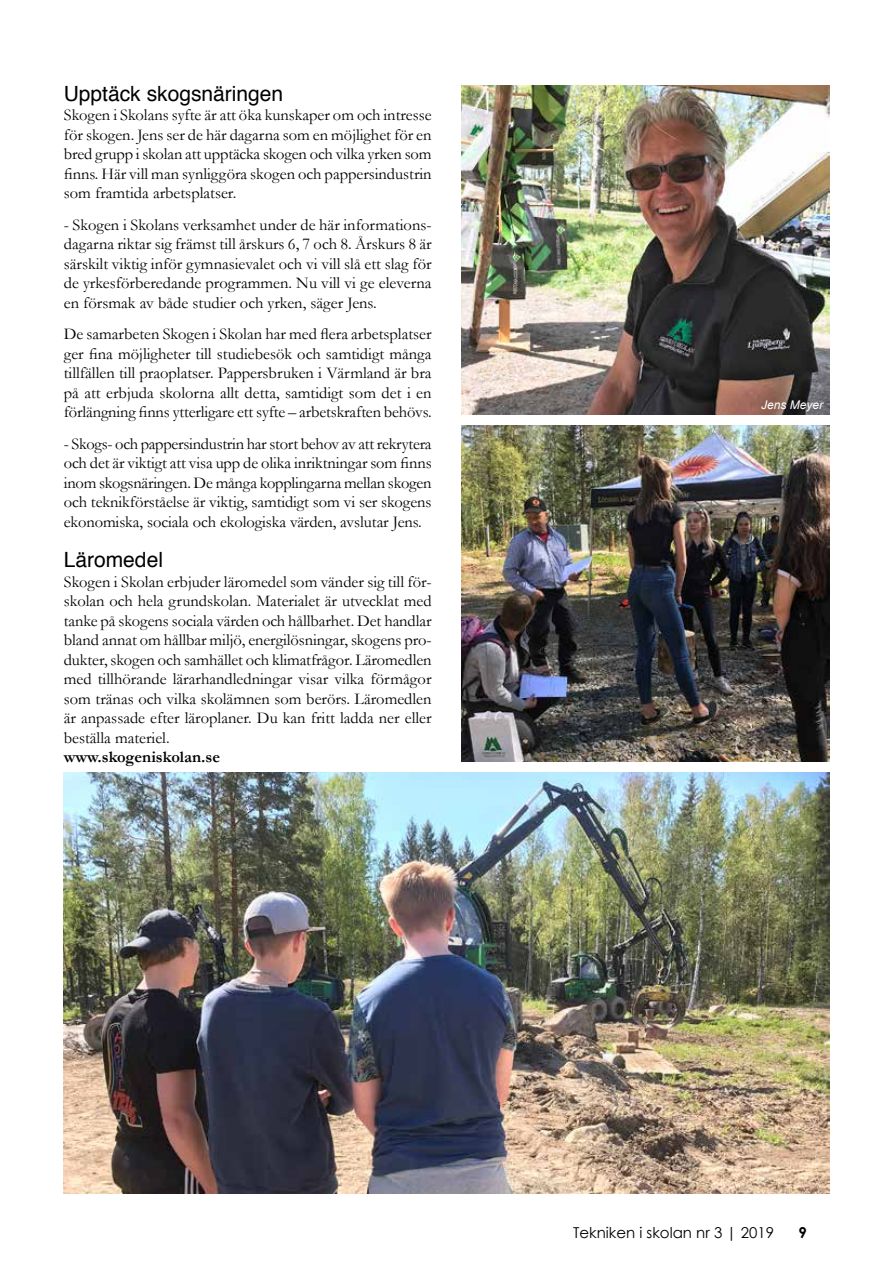
<style>
.page{position:relative;width:893px;height:1263px;background:#fff}
.page>*{position:absolute;margin:0;border:0;box-sizing:border-box;transform-origin:0 0}
.t1{font:21px "Helvetica";color:#000}
.t2{font:16.5px/19.5px "Garamond";color:#000;text-align:justify}
.t3{font:700 16.5px "Garamond";color:#000}
.t4{font:15px "Century Gothic";color:#000}
.t5{font:700 15px "Century Gothic";color:#000}
.t6{font:italic 12px "Arial";color:#fff}
</style>
<div class="page">
<img style="left:461px;top:85px;width:368px;height:330px">
<img style="left:461px;top:426px;width:368px;height:336px">
<img style="left:64px;top:773px;width:765px;height:421px">
<p class="t1" style="left:64px;top:77px;width:221px">Upptäck skogsnäringen</p>
<p class="t2" style="left:64px;top:105px;width:369px">Skogen i Skolans syfte är att öka kunskaper om och intresse för skogen. Jens ser de här dagarna som en möjlighet för en bred grupp i skolan att upptäcka skogen och vilka yrken som finns. Här vill man synliggöra skogen och pappersindustrin som framtida arbetsplatser.</p>
<p class="t2" style="left:64px;top:214px;width:369px">- Skogen i Skolans verksamhet under de här informations&shy;dagarna riktar sig främst till årskurs 6, 7 och 8. Årskurs 8 är särskilt viktig inför gymnasievalet och vi vill slå ett slag för de yrkesförberedande programmen. Nu vill vi ge eleverna en försmak av både studier och yrken, säger Jens.</p>
<p class="t2" style="left:64px;top:324px;width:369px">De samarbeten Skogen i Skolan har med flera arbetsplatser ger fina möjligheter till studiebesök och samtidigt många tillfällen till praoplatser. Pappersbruken i Värmland är bra på att erbjuda skolorna allt detta, samtidigt som det i en förlängning finns ytterligare ett syfte – arbetskraften behövs.</p>
<p class="t2" style="left:64px;top:433px;width:369px">- Skogs- och pappersindustrin har stort behov av att rekrytera och det är viktigt att visa upp de olika inriktningar som finns inom skogsnäringen. De många kopplingarna mellan skogen och teknikförståelse är viktig, samtidigt som vi ser skogens ekonomiska, sociala och ekologiska värden, avslutar Jens.</p>
<p class="t1" style="left:64px;top:544px;width:101px">Läromedel</p>
<p class="t2" style="left:64px;top:571px;width:369px">Skogen i Skolan erbjuder läromedel som vänder sig till för&shy;skolan och hela grundskolan. Materialet är utvecklat med tanke på skogens sociala värden och hållbarhet. Det handlar bland annat om hållbar miljö, energilösningar, skogens pro&shy;dukter, skogen och samhället och klimatfrågor. Läromedlen med tillhörande lärarhandledningar visar vilka förmågor som tränas och vilka skolämnen som berörs. Läromedlen är anpassade efter läroplaner. Du kan fritt ladda ner eller beställa materiel.</p>
<p class="t3" style="left:64px;top:746px;width:158px">www.skogeniskolan.se</p>
<p class="t6" style="left:761px;top:397px;width:64px">Jens Meyer</p>
<p class="t4" style="left:573px;top:1222px;width:203px">Tekniken i skolan nr 3 | 2019</p>
<p class="t5" style="left:798px;top:1221px;width:10px">9</p>
</div>
